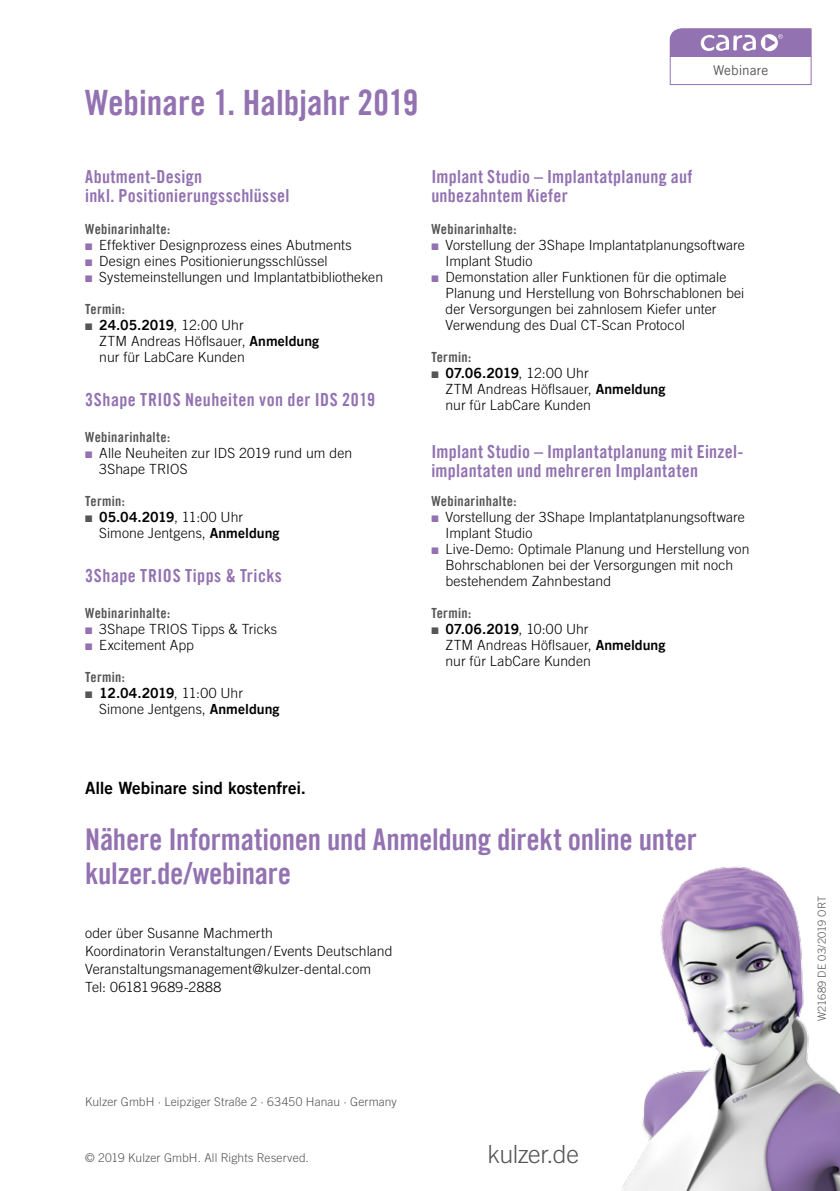
<style>
.page{position:relative;width:840px;height:1191px;background:#fff}
.page>*{position:absolute;margin:0;border:0;box-sizing:border-box;transform-origin:0 0}
.Title_Head_CARA_PI{font:35px "Trade Gothic LT Com Bd Cn 20";color:#9372b1}
.SubHead_02_CARA_Cert{font:30px/34px "Trade Gothic LT Com Bd Cn 20";letter-spacing:-.01em;color:#9372b1}
.Web_01_A_Kursbeschre{font:300 25px "Trade Gothic LT Com";letter-spacing:-.02em;color:#565656}
.SubHead_02_CARA_Cert-2{font:18px/19px "Trade Gothic LT Com Bd Cn 20";letter-spacing:.02em;color:#9372b1}
.SubHead_02_CARA_Cert-3{font:17px "Trade Gothic LT Com Bd 2";color:#000}
.Body_CARA_Certificat{font:300 14px/16px "Trade Gothic LT Com";letter-spacing:.005em;color:#000}
.SubHead_03_CARA_Cert{font:14px "Trade Gothic LT Com Bd Cn 20";letter-spacing:.025em;color:#565656}
.BrandLogo_Zusatz_01{font:13.6px "Trade Gothic LT Com";color:#565656}
.Disclaimer_2017_Kurs{font:300 12px "Trade Gothic LT Com";letter-spacing:.01em;color:#565656}
.t1{font:300 11px "Trade Gothic LT Com";letter-spacing:.015em;color:#565656}
.s1{color:#9372b1}
.s2{color:#565656}
.s3{font-family:"Trade Gothic LT Com Bd 2";font-weight:400}
</style>
<div class="page">
<img style="left:621px;top:866px;width:218px;height:325px">
<svg style="left:669px;top:28px;width:142px;height:28px;background:#a387bd"></svg>
<div style="left:669px;top:56px;width:142px;height:29px;border:1px solid #9372b1"></div>
<p class="Title_Head_CARA_PI" style="left:85px;top:81px;width:334px">Webinare 1. Halbjahr 2019</p>
<p class="BrandLogo_Zusatz_01" style="left:712px;top:62px;width:57px">Webinare</p>
<p class="SubHead_02_CARA_Cert-2" style="left:85px;top:167px;width:206px">Abutment-Design<br>inkl. Positionierungsschlüssel</p>
<p class="SubHead_03_CARA_Cert" style="left:85px;top:221px;width:87px">Webinarinhalte:</p>
<p class="Body_CARA_Certificat" style="left:85px;top:237px;width:268px"><span class="s1">■</span> Effektiver Designprozess eines Abutments</p>
<p class="Body_CARA_Certificat" style="left:85px;top:253px;width:244px"><span class="s1">■</span> Design eines Positionierungsschlüssel</p>
<p class="Body_CARA_Certificat" style="left:85px;top:269px;width:299px"><span class="s1">■</span> Systemeinstellungen und Implantatbibliotheken</p>
<p class="SubHead_03_CARA_Cert" style="left:85px;top:301px;width:41px">Termin:</p>
<p class="Body_CARA_Certificat" style="left:99px;top:317px;width:221px;text-indent:-14px"><span class="s2">■</span> <span class="s3">24.05.2019</span>, 12:00 Uhr<br>ZTM Andreas Höflsauer, <span class="s3">Anmeldung </span>nur für LabCare Kunden</p>
<p class="SubHead_02_CARA_Cert-2" style="left:85px;top:390px;width:291px">3Shape TRIOS Neuheiten von der IDS 2019</p>
<p class="SubHead_03_CARA_Cert" style="left:85px;top:429px;width:87px">Webinarinhalte:</p>
<p class="Body_CARA_Certificat" style="left:99px;top:445px;width:254px;text-indent:-14px"><span class="s1">■</span> Alle Neuheiten zur IDS 2019 rund um den<br>3Shape TRIOS</p>
<p class="SubHead_03_CARA_Cert" style="left:85px;top:493px;width:41px">Termin:</p>
<p class="Body_CARA_Certificat" style="left:99px;top:509px;width:182px;text-indent:-14px"><span class="s2">■</span> <span class="s3">05.04.2019</span>, 11:00 Uhr<br>Simone Jentgens, <span class="s3">Anmeldung</span></p>
<p class="SubHead_02_CARA_Cert-2" style="left:85px;top:566px;width:198px">3Shape TRIOS Tipps &amp; Tricks</p>
<p class="SubHead_03_CARA_Cert" style="left:85px;top:605px;width:87px">Webinarinhalte:</p>
<p class="Body_CARA_Certificat" style="left:85px;top:621px;width:193px"><span class="s1">■</span> 3Shape TRIOS Tipps &amp; Tricks</p>
<p class="Body_CARA_Certificat" style="left:85px;top:637px;width:110px"><span class="s1">■</span> Excitement App</p>
<p class="SubHead_03_CARA_Cert" style="left:85px;top:669px;width:41px">Termin:</p>
<p class="Body_CARA_Certificat" style="left:99px;top:685px;width:182px;text-indent:-14px"><span class="s2">■</span> <span class="s3">12.04.2019</span>, 11:00 Uhr<br>Simone Jentgens, <span class="s3">Anmeldung</span></p>
<p class="SubHead_02_CARA_Cert-2" style="left:431px;top:167px;width:262px">Implant Studio – Implantatplanung auf unbezahntem Kiefer</p>
<p class="SubHead_03_CARA_Cert" style="left:431px;top:221px;width:87px">Webinarinhalte:</p>
<p class="Body_CARA_Certificat" style="left:445px;top:237px;width:301px;text-indent:-14px"><span class="s1">■</span> Vorstellung der 3Shape Implantatplanungsoftware<br>Implant Studio</p>
<p class="Body_CARA_Certificat" style="left:445px;top:269px;width:300px;text-indent:-14px"><span class="s1">■</span> Demonstation aller Funktionen für die optimale Planung und Herstellung von Bohrschablonen bei der Versorgungen bei zahnlosem Kiefer unter Verwendung des Dual CT-Scan Protocol</p>
<p class="SubHead_03_CARA_Cert" style="left:431px;top:349px;width:41px">Termin:</p>
<p class="Body_CARA_Certificat" style="left:445px;top:365px;width:221px;text-indent:-14px"><span class="s2">■</span> <span class="s3">07.06.2019</span>, 12:00 Uhr<br>ZTM Andreas Höflsauer, <span class="s3">Anmeldung </span>nur für LabCare Kunden</p>
<p class="SubHead_02_CARA_Cert-2" style="left:431px;top:442px;width:312px">Implant Studio – Implantatplanung mit Einzel&shy;implantaten und mehreren Implantaten</p>
<p class="SubHead_03_CARA_Cert" style="left:431px;top:493px;width:87px">Webinarinhalte:</p>
<p class="Body_CARA_Certificat" style="left:445px;top:509px;width:301px;text-indent:-14px"><span class="s1">■</span> Vorstellung der 3Shape Implantatplanungsoftware<br>Implant Studio</p>
<p class="Body_CARA_Certificat" style="left:445px;top:541px;width:305px;text-indent:-14px"><span class="s1">■</span> Live-Demo: Optimale Planung und Herstellung von<br>Bohrschablonen bei der Versorgungen mit noch bestehendem Zahnbestand</p>
<p class="SubHead_03_CARA_Cert" style="left:431px;top:605px;width:41px">Termin:</p>
<p class="Body_CARA_Certificat" style="left:445px;top:621px;width:221px;text-indent:-14px"><span class="s2">■</span> <span class="s3">07.06.2019</span>, 10:00 Uhr<br>ZTM Andreas Höflsauer, <span class="s3">Anmeldung </span>nur für LabCare Kunden</p>
<p class="SubHead_02_CARA_Cert-3" style="left:85px;top:777px;width:222px">Alle Webinare sind kostenfrei.</p>
<p class="SubHead_02_CARA_Cert" style="left:85px;top:822px;width:612px">Nähere Informationen und Anmeldung direkt online unter kulzer.de/webinare</p>
<p class="Body_CARA_Certificat" style="left:85px;top:924px;width:309px;line-height:18px">oder über Susanne Machmerth<br>Koordinatorin Veranstaltungen/Events Deutschland Veranstaltungsmanagement@kulzer-dental.com Tel: 061819689-2888</p>
<p class="Disclaimer_2017_Kurs" style="left:85px;top:1094px;width:313px">Kulzer GmbH · Leipziger Straße 2 · 63450 Hanau · Germany</p>
<p class="Disclaimer_2017_Kurs" style="left:85px;top:1150px;width:225px">© 2019 Kulzer GmbH. All Rights Reserved.</p>
<p class="Web_01_A_Kursbeschre" style="left:487px;top:1138px;width:93px">kulzer.de</p>
<p class="t1" style="left:814px;top:1021px;width:127px;rotate:-90deg">W21689 DE 03/2019 ORT</p>
</div>
